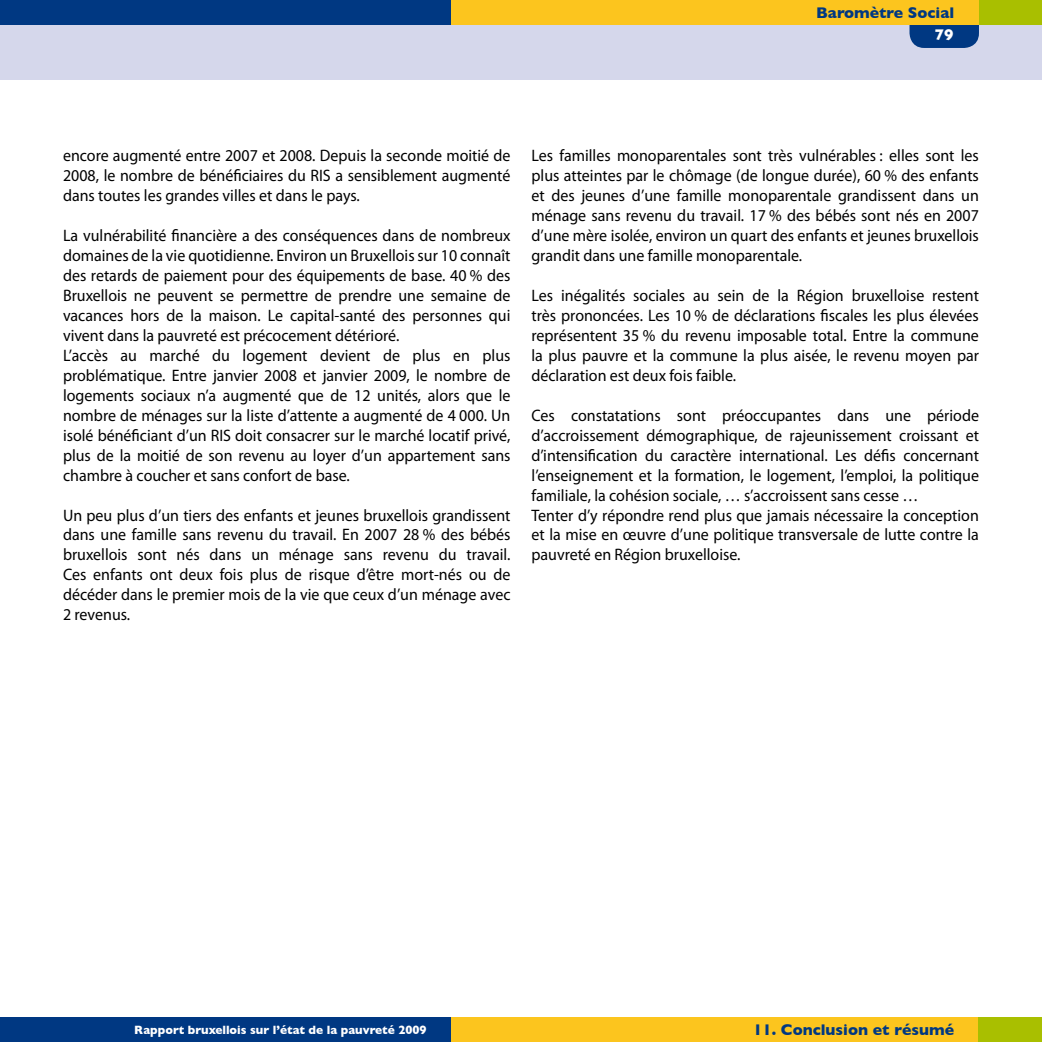
<style>
.page{position:relative;width:1042px;height:1042px;background:#fff}
.page>*{position:absolute;margin:0;border:0;box-sizing:border-box;transform-origin:0 0}
.t1{font:16.62px/19.9px "Myriad Pro";color:#000;text-align:justify;scale:.96 1}
.t2{font:700 15.75px "Gill Sans";color:#003882}
.t3{font:700 15.75px "Gill Sans";color:#fff}
.t4{font:700 12.25px "Gill Sans";color:#fff}
</style>
<div class="page">
<div style="left:0;top:0;width:1042px;height:80px;background:#d5d7eb"></div>
<div style="left:0;top:1017px;width:451px;height:25px;background:#003882"></div>
<div style="left:0;top:0;width:451px;height:25px;background:#003882"></div>
<div style="left:979px;top:0;width:63px;height:25px;background:#a9bf00"></div>
<div style="left:909px;top:0;width:70px;height:48px;background:#003882;border-radius:15px"></div>
<div style="left:451px;top:1017px;width:528px;height:25px;background:#fcc51e"></div>
<div style="left:979px;top:1017px;width:63px;height:25px;background:#a9bf00"></div>
<div style="left:451px;top:0;width:528px;height:25px;background:#fcc51e"></div>
<p class="t2" style="left:816px;top:3px;width:140px">Baromètre Social</p>
<p class="t3" style="left:935px;top:26px;width:20px">79</p>
<p class="t1" style="left:63px;top:145px;width:468px">encore augmenté entre 2007 et 2008. Depuis la seconde moitié de 2008, le nombre de bénéficiaires du RIS a sensiblement augmenté dans toutes les grandes villes et dans le pays.</p>
<p class="t1" style="left:63px;top:225px;width:468px;text-align:left">La vulnérabilité financière a des conséquences dans de nombreux domaines de la vie quotidienne. Environ un Bruxellois sur 10 connaît des retards de paiement pour des équipements de base. 40 % des Bruxellois ne peuvent se permettre de prendre une semaine de vacances hors de la maison. Le capital-santé des personnes qui vivent dans la pauvreté est précocement détérioré.<br>L’accès au marché du logement devient de plus en plus problématique. Entre janvier 2008 et janvier 2009, le nombre de logements sociaux n’a augmenté que de 12 unités, alors que le nombre de ménages sur la liste d’attente a augmenté de 4 000. Un isolé bénéficiant d’un RIS doit consacrer sur le marché locatif privé, plus de la moitié de son revenu au loyer d’un appartement sans chambre à coucher et sans confort de base.</p>
<p class="t1" style="left:63px;top:505px;width:468px">Un peu plus d’un tiers des enfants et jeunes bruxellois grandissent dans une famille sans revenu du travail. En 2007 28 % des bébés bruxellois sont nés dans un ménage sans revenu du travail.<br>Ces enfants ont deux fois plus de risque d’être mort-nés ou de décéder dans le premier mois de la vie que ceux d’un ménage avec 2 revenus.</p>
<p class="t1" style="left:531px;top:145px;width:468px">Les familles monoparentales sont très vulnérables : elles sont les plus atteintes par le chômage (de longue durée), 60 % des enfants et des jeunes d’une famille monoparentale grandissent dans un ménage sans revenu du travail. 17 % des bébés sont nés en 2007 d’une mère isolée, environ un quart des enfants et jeunes bruxellois grandit dans une famille monoparentale.</p>
<p class="t1" style="left:531px;top:285px;width:468px">Les inégalités sociales au sein de la Région bruxelloise restent très prononcées. Les 10 % de déclarations fiscales les plus élevées représentent 35 % du revenu imposable total. Entre la commune la plus pauvre et la commune la plus aisée, le revenu moyen par déclaration est deux fois faible.</p>
<p class="t1" style="left:531px;top:405px;width:468px;text-align:left">Ces constatations sont préoccupantes dans une période d’accroissement démographique, de rajeunissement croissant et d’intensification du caractère international. Les défis concernant l’enseignement et la formation, le logement, l’emploi, la politique familiale, la cohésion sociale, … s’accroissent sans cesse …<br>Tenter d’y répondre rend plus que jamais nécessaire la conception et la mise en œuvre d’une politique transversale de lutte contre la pauvreté en Région bruxelloise.</p>
<p class="t4" style="left:134px;top:1022px;width:294px">Rapport bruxellois sur l’état de la pauvreté 2009</p>
<p class="t2" style="left:753px;top:1020px;width:202px">11. Conclusion et résumé</p>
</div>
